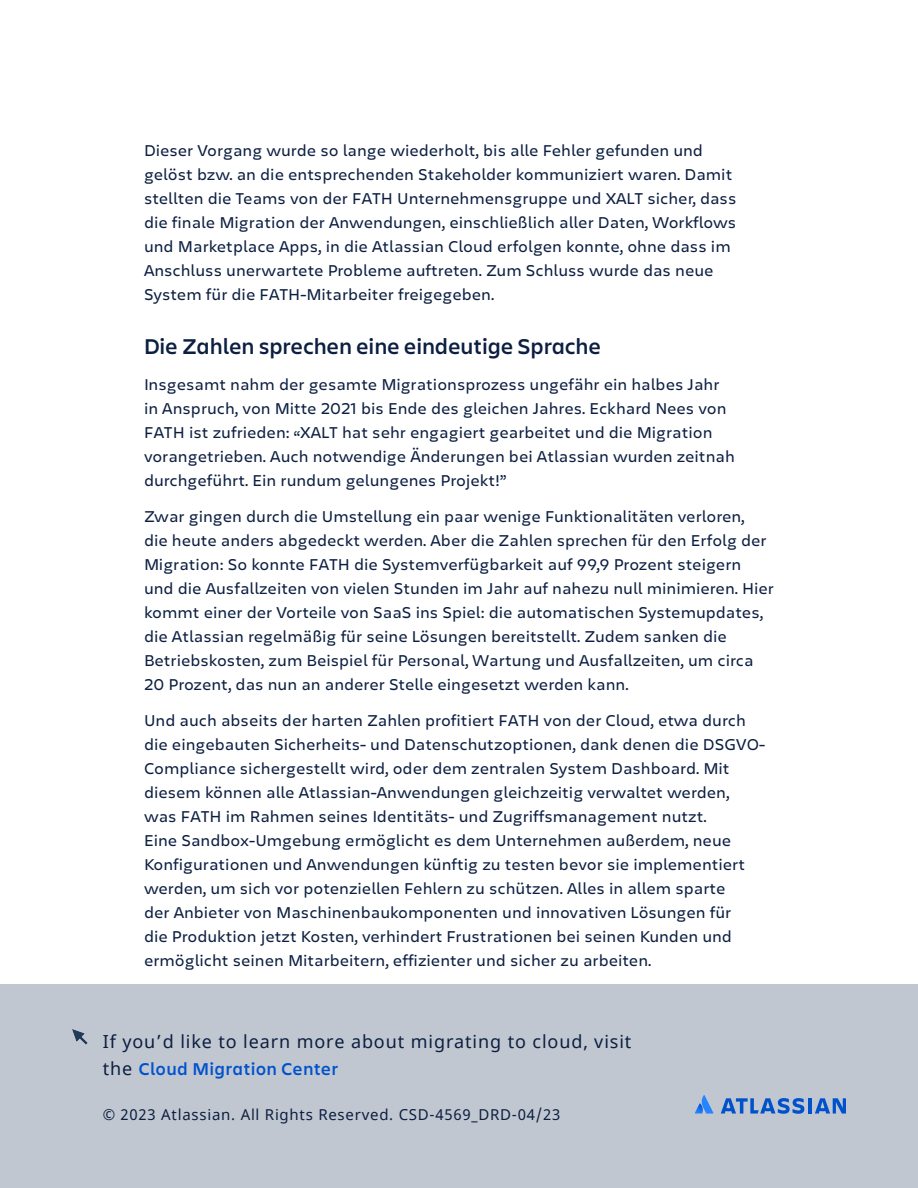
<style>
.page{position:relative;width:918px;height:1188px;background:#fff}
.page>*{position:absolute;margin:0;border:0;box-sizing:border-box;transform-origin:0 0}
.t1{font:600 22.5px "Charlie Display";letter-spacing:.025em;color:#0c1f41}
.t2{font:18px "Noto Sans";letter-spacing:.05em;color:#0c1f41}
.t3{font:600 18px "Charlie Display";letter-spacing:.05em;color:#0052cc}
.t4{font:16.5px/24px "Charlie Text";color:#0c1f41}
.t5{font:15px "Noto Sans";letter-spacing:.05em;color:#0c1f41}
.s1{font-family:"Noto Sans";font-weight:400;color:#0c1f41}
</style>
<div class="page">
<div style="left:0;top:984px;width:918px;height:204px;background:#c1c7d0"></div>
<svg style="left:695px;top:1095px;width:18px;height:19px"></svg>
<hr style="left:809px;top:1098px;width:3px;height:16px;background:#0052cc">
<svg style="left:721px;top:1098px;width:83px;height:16px"></svg>
<svg style="left:815px;top:1098px;width:31px;height:16px"></svg>
<svg style="left:72px;top:1029px;width:16px;height:16px"></svg>
<p class="t4" style="left:144px;top:137px;width:594px">Dieser Vorgang wurde so lange wiederholt, bis alle Fehler gefunden und gelöst bzw. an die entsprechenden Stakeholder kommuniziert waren. Damit stellten die Teams von der FATH Unternehmensgruppe und XALT sicher, dass die finale Migration der Anwendungen, einschließlich aller Daten, Workflows und Marketplace Apps, in die Atlassian Cloud erfolgen konnte, ohne dass im Anschluss unerwartete Probleme auftreten. Zum Schluss wurde das neue System für die FATH-Mitarbeiter freigegeben.</p>
<h1 class="t1" style="left:144px;top:330px;width:458px">Die Zahlen sprechen eine eindeutige Sprache</h1>
<p class="t4" style="left:144px;top:371px;width:592px">Insgesamt nahm der gesamte Migrationsprozess ungefähr ein halbes Jahr in Anspruch, von Mitte 2021 bis Ende des gleichen Jahres. Eckhard Nees von FATH ist zufrieden: “XALT hat sehr engagiert gearbeitet und die Migration vorangetrieben. Auch notwendige Änderungen bei Atlassian wurden zeitnah durchgeführt. Ein rundum gelungenes Projekt!”</p>
<p class="t4" style="left:144px;top:503px;width:631px">Zwar gingen durch die Umstellung ein paar wenige Funktionalitäten verloren,<br>die heute anders abgedeckt werden. Aber die Zahlen sprechen für den Erfolg der Migration: So konnte FATH die Systemverfügbarkeit auf 99,9 Prozent steigern und die Ausfallzeiten von vielen Stunden im Jahr auf nahezu null minimieren. Hier kommt einer der Vorteile von SaaS ins Spiel: die automatischen Systemupdates, die Atlassian regelmäßig für seine Lösungen bereitstellt. Zudem sanken die Betriebskosten, zum Beispiel für Personal, Wartung und Ausfallzeiten, um circa 20 Prozent, das nun an anderer Stelle eingesetzt werden kann.</p>
<p class="t4" style="left:144px;top:707px;width:623px">Und auch abseits der harten Zahlen profitiert FATH von der Cloud, etwa durch die eingebauten Sicherheits- und Datenschutzoptionen, dank denen die DSGVO-Compliance sichergestellt wird, oder dem zentralen System Dashboard. Mit diesem können alle Atlassian-Anwendungen gleichzeitig verwaltet werden, was FATH im Rahmen seines Identitäts- und Zugriffsmanagement nutzt.<br>Eine Sandbox-Umgebung ermöglicht es dem Unternehmen außerdem, neue Konfigurationen und Anwendungen künftig zu testen bevor sie implementiert werden, um sich vor potenziellen Fehlern zu schützen. Alles in allem sparte<br>der Anbieter von Maschinenbaukomponenten und innovativen Lösungen für<br>die Produktion jetzt Kosten, verhindert Frustrationen bei seinen Kunden und ermöglicht seinen Mitarbeitern, effizienter und sicher zu arbeiten.</p>
<p class="t2" style="left:103px;top:1029px;width:530px">If you’d like to learn more about migrating to cloud, visit</p>
<p class="t3" style="left:103px;top:1056px;width:237px"><span class="s1">the</span> Cloud Migration Center</p>
<p class="t5" style="left:103px;top:1105px;width:459px">© 2023 Atlassian. All Rights Reserved. CSD-4569_DRD-04/23</p>
</div>
